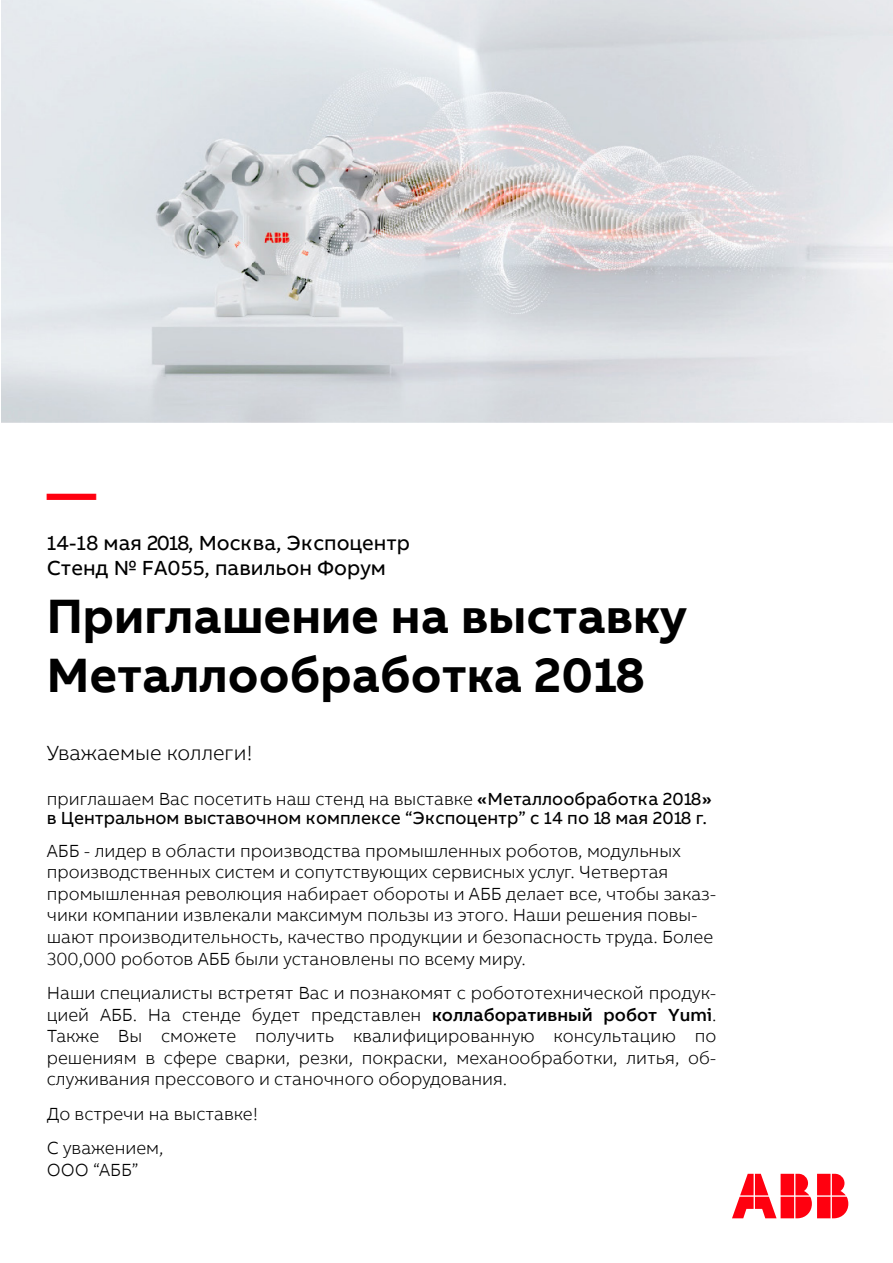
<style>
.page{position:relative;width:893px;height:1263px;background:#fff}
.page>*{position:absolute;margin:0;border:0;box-sizing:border-box;transform-origin:0 0}
.t1{font:700 49.5px/59.4px "AB Bvoice";color:#000}
.t2{font:700 49.5px "AB Bvoice";color:#ff000f}
.t3{font:21px/25.2px "AB Bvoice KR";color:#000}
.t4{font:300 21px "AB Bvoice";color:#000}
.t5{font:300 18px/21.6px "AB Bvoice";color:#000}
.t6{font:18px "AB Bvoice TWHK";color:#000}
.s1{font-weight:500}
.s2{font-family:"AB Bvoice TWHK";font-weight:400}
</style>
<div class="page">
<img style="left:1px;top:0;width:892px;height:422px">
<svg style="left:732px;top:1174px;width:116px;height:44px"></svg>
<h1 class="t2" style="left:47px;top:461px;width:51px">—</h1>
<p class="t3" style="left:47px;top:530px;width:365px">14-18 мая 2018, Москва, Экспоцентр<br>Стенд № FA055, павильон Форум</p>
<h1 class="t1" style="left:47px;top:587px;width:642px">Приглашение на выставку<br>Металлообработка 2018</h1>
<p class="t4" style="left:47px;top:741px;width:208px">Уважаемые коллеги!</p>
<p class="t5" style="left:47px;top:788px;width:667px">приглашаем Вас посетить наш стенд на выставке <span class="s1">«</span><span class="s2">Металлообработка 2018</span><span class="s1">»</span></p>
<p class="t6" style="left:47px;top:805px;width:662px">в Центральном выставочном комплексе “Экспоцентр” с 14 по 18 мая 2018 г.</p>
<p class="t5" style="left:47px;top:840px;width:671px">АББ - лидер в области производства промышленных роботов, модульных производственных систем и сопутствующих сервисных услуг. Четвертая промышленная революция набирает обороты и АББ делает все, чтобы заказ&shy;чики компании извлекали максимум пользы из этого. Наши решения повы&shy;шают производительность, качество продукции и безопасность труда. Более 300,000 роботов АББ были установлены по всему миру.</p>
<p class="t5" style="left:47px;top:982px;width:671px;text-align:justify">Наши специалисты встретят Вас и познакомят с робототехнической продук&shy;цией АББ. На стенде будет представлен <span class="s1">коллаборативный робот Yumi</span>.<br>Также Вы сможете получить квалифицированную консультацию по решениям в сфере сварки, резки, покраски, механообработки, литья, об&shy;служивания прессового и станочного оборудования.</p>
<p class="t5" style="left:47px;top:1096px;width:213px;line-height:34.3px">До встречи на выставке!<br>С уважением,</p>
<p class="t5" style="left:47px;top:1159px;width:93px">ООО “АББ”</p>
</div>
